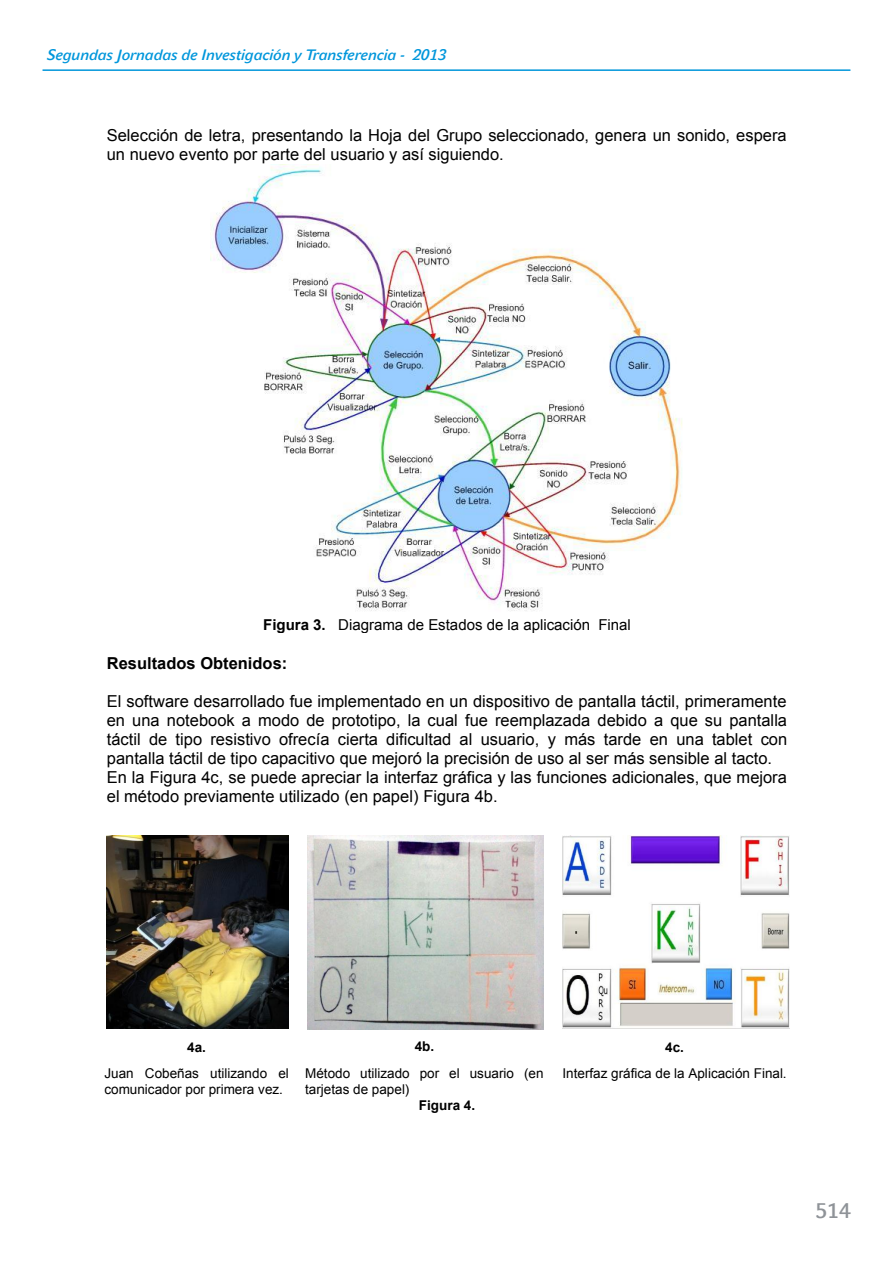
<style>
.page{position:relative;width:893px;height:1263px;background:#fff}
.page>*{position:absolute;margin:0;border:0;box-sizing:border-box;transform-origin:0 0}
.t1{font:21px "John Sans Med SCCE";color:#8f9398}
.t2{font:16.5px/18.9px "Arial";color:#000}
.t3{font:700 16.5px "Arial";color:#000}
.t4{font:italic 15px "John Sans Med CE";color:#0096db}
.t5{font:15px "Arial";color:#000}
.t6{font:13.5px/15.5px "Arial";color:#000}
.t7{font:700 13.5px "Arial";color:#000}
.s1{font-family:"John Sans Med SCCE"}
.s2{font-weight:700}
</style>
<div class="page">
<hr style="left:43px;top:69px;width:807px;height:2px;background:#0096db">
<img style="left:212px;top:164px;width:470px;height:447px">
<img style="left:107px;top:835px;width:182px;height:194px">
<img style="left:307px;top:835px;width:236px;height:194px">
<img style="left:562px;top:835px;width:227px;height:194px">
<p class="t4" style="left:47px;top:46px;width:401px">Segundas Jornadas de Investigación y Transferencia - <span class="s1">2013</span></p>
<p class="t2" style="left:107px;top:126px;width:681px">Selección de letra, presentando la Hoja del Grupo seleccionado, genera un sonido, espera un nuevo evento por parte del usuario y así siguiendo.</p>
<p class="t5" style="left:263px;top:615px;width:369px"><span class="s2">Figura 3.</span> Diagrama de Estados de la aplicación Final</p>
<p class="t3" style="left:107px;top:652px;width:182px">Resultados Obtenidos:</p>
<p class="t2" style="left:107px;top:691px;width:682px">El software desarrollado fue implementado en un dispositivo de pantalla táctil, primeramente en una notebook a modo de prototipo, la cual fue reemplazada debido a que su pantalla táctil de tipo resistivo ofrecía cierta dificultad al usuario, y más tarde en una tablet con pantalla táctil de tipo capacitivo que mejoró la precisión de uso al ser más sensible al tacto.<br>En la Figura 4c, se puede apreciar la interfaz gráfica y las funciones adicionales, que mejora el método previamente utilizado (en papel) Figura 4b.</p>
<p class="t7" style="left:187px;top:1038px;width:20px">4a.</p>
<p class="t7" style="left:415px;top:1038px;width:21px">4b.</p>
<p class="t7" style="left:665px;top:1038px;width:20px">4c.</p>
<p class="t6" style="left:104px;top:1066px;width:186px">Juan Cobeñas utilizando el comunicador por primera vez.</p>
<p class="t6" style="left:305px;top:1066px;width:240px">Método utilizado por el usuario (en tarjetas de papel)</p>
<p class="t6" style="left:562px;top:1066px;width:226px">Interfaz gráfica de la Aplicación Final.</p>
<p class="t7" style="left:419px;top:1096px;width:58px">Figura 4.</p>
<p class="t1" style="left:815px;top:1198px;width:37px">514</p>
</div>
